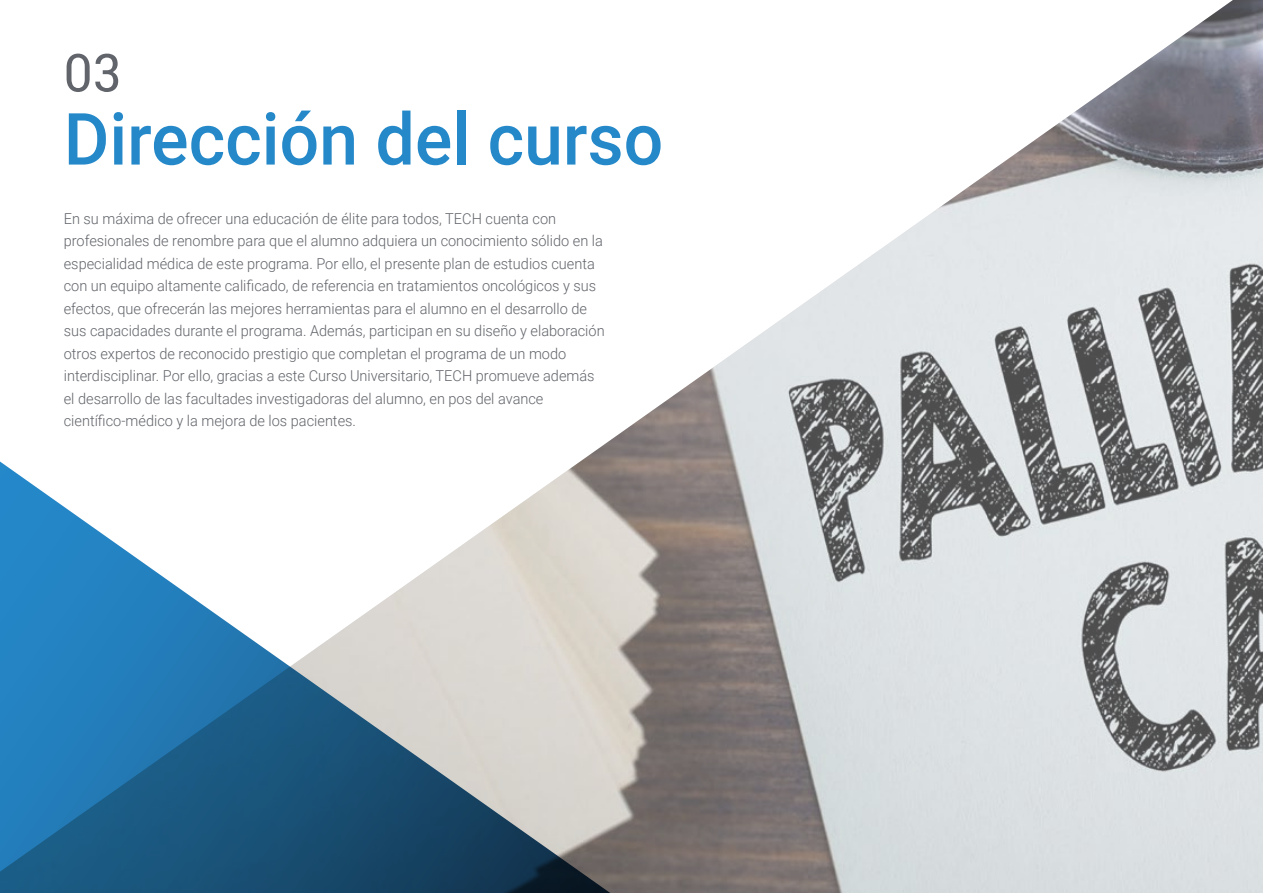
<style>
.page{position:relative;width:1263px;height:893px;background:#fff}
.page>*{position:absolute;margin:0;border:0;box-sizing:border-box;transform-origin:0 0}
.t1{font:500 72px "Roboto";color:#2488c9}
.t2{font:52.5px "Roboto";color:#61646a}
.t3{font:300 15px/22.5px "Roboto";color:#61646a}
</style>
<div class="page">
<img style="left:602px;top:0;width:661px;height:893px">
<svg style="left:0;top:446px;width:640px;height:447px"></svg>
<h2 class="t2" style="left:64px;top:36px;width:59px">03</h2>
<h1 class="t1" style="left:64px;top:89px;width:601px">Dirección del curso</h1>
<p class="t3" style="left:64px;top:207px;width:542px">En su máxima de ofrecer una educación de élite para todos, TECH cuenta con profesionales de renombre para que el alumno adquiera un conocimiento sólido en la especialidad médica de este programa. Por ello, el presente plan de estudios cuenta con un equipo altamente calificado, de referencia en tratamientos oncológicos y sus efectos, que ofrecerán las mejores herramientas para el alumno en el desarrollo de sus capacidades durante el programa. Además, participan en su diseño y elaboración otros expertos de reconocido prestigio que completan el programa de un modo interdisciplinar. Por ello, gracias a este Curso Universitario, TECH promueve además el desarrollo de las facultades investigadoras del alumno, en pos del avance científico-médico y la mejora de los pacientes.</p>
</div>
